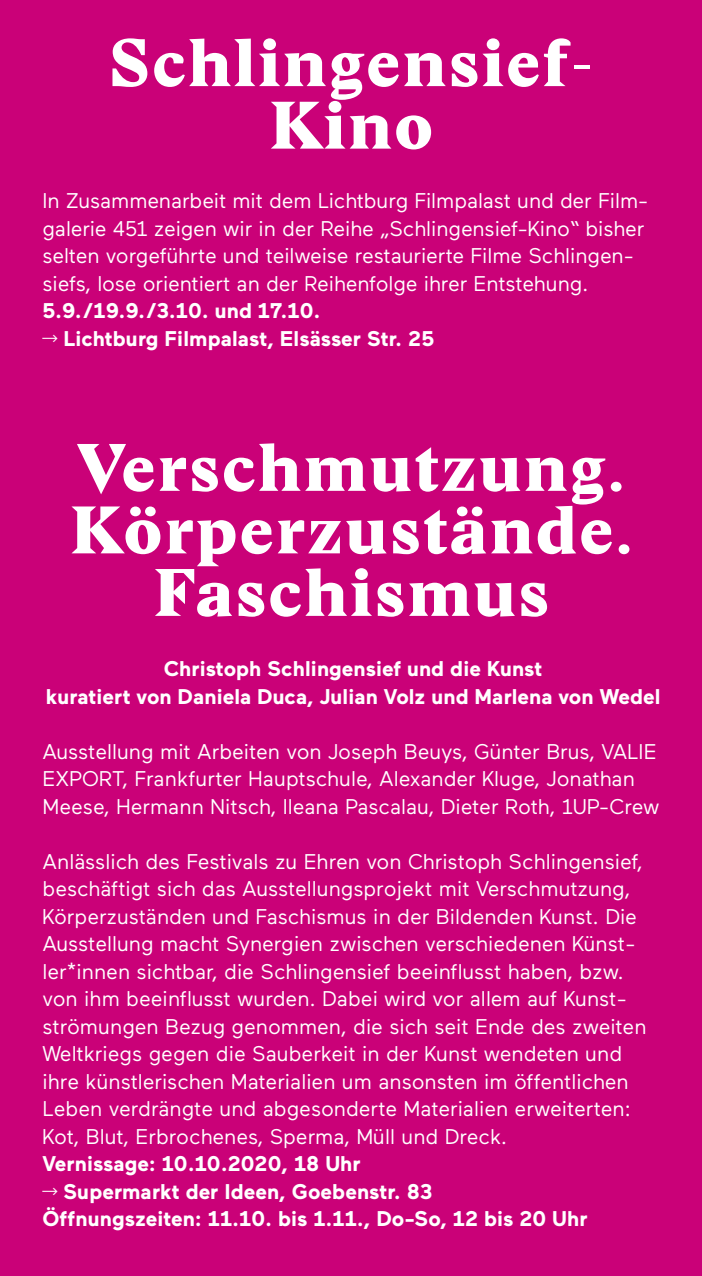
<style>
.page{position:relative;width:702px;height:1276px;background:#ca0178}
.page>*{position:absolute;margin:0;border:0;box-sizing:border-box;transform-origin:0 0}
.t1{font:66px/62.5px "Stanley Poster";letter-spacing:.02em;color:#fff;text-align:center;scale:1.08 1}
.t2{font:21.25px/27.5px "Maax";letter-spacing:-.005em;color:#fff}
.t3{font:700 21.25px/27.5px "Maax";color:#fff;text-align:center}
.s1{font-family:"Stanley Poster";font-weight:400}
</style>
<div class="page">
<h1 class="t1" style="left:108px;top:32px;width:451px">Schlingensief-<br>Kino</h1>
<p class="t2" style="left:43px;top:188px;width:607px">In Zusammenarbeit mit dem Lichtburg Filmpalast und der Film&shy;galerie 451 zeigen wir in der Reihe „Schlingensief-Kino“ bisher selten vorgeführte und teilweise restaurierte Filme Schlingen&shy;siefs, lose orientiert an der Reihenfolge ihrer Entstehung.</p>
<p class="t3" style="left:43px;top:297px;width:279px">5.9./19.9./3.10. und 17.10.</p>
<p class="t3" style="left:43px;top:325px;width:393px"><span class="s1">→</span> Lichtburg Filmpalast, Elsässer Str. 25</p>
<h1 class="t1" style="left:69px;top:436px;width:523px">Verschmutzung.<br>Körperzustände.<br>Faschismus</h1>
<p class="t3" style="left:46px;top:655px;width:616px">Christoph Schlingensief und die Kunst<br>kuratiert von Daniela Duca, Julian Volz und Marlena von Wedel</p>
<p class="t2" style="left:43px;top:738px;width:618px">Ausstellung mit Arbeiten von Joseph Beuys, Günter Brus, VALIE<br>EXPORT, Frankfurter Hauptschule, Alexander Kluge, Jonathan<br>Meese, Hermann Nitsch, Ileana Pascalau, Dieter Roth, 1UP-Crew</p>
<p class="t2" style="left:43px;top:848px;width:605px">Anlässlich des Festivals zu Ehren von Christoph Schlingensief, beschäftigt sich das Ausstellungsprojekt mit Verschmutzung, Körperzuständen und Faschismus in der Bildenden Kunst. Die Ausstellung macht Synergien zwischen verschiedenen Künst&shy;ler*innen sichtbar, die Schlingensief beeinflusst haben, bzw. von ihm beeinflusst wurden. Dabei wird vor allem auf Kunst&shy;strömungen Bezug genommen, die sich seit Ende des zweiten Weltkriegs gegen die Sauberkeit in der Kunst wendeten und ihre künstlerischen Materialien um ansonsten im öffentlichen Leben verdrängte und abgesonderte Materialien erweiterten:<br>Kot, Blut, Erbrochenes, Sperma, Müll und Dreck.</p>
<p class="t3" style="left:43px;top:1150px;width:320px">Vernissage: 10.10.2020, 18 Uhr</p>
<p class="t3" style="left:43px;top:1177px;width:546px;text-align:left"><span class="s1">→</span> Supermarkt der Ideen, Goebenstr. 83<br>Öffnungszeiten: 11.10. bis 1.11., Do-So, 12 bis 20 Uhr</p>
</div>
